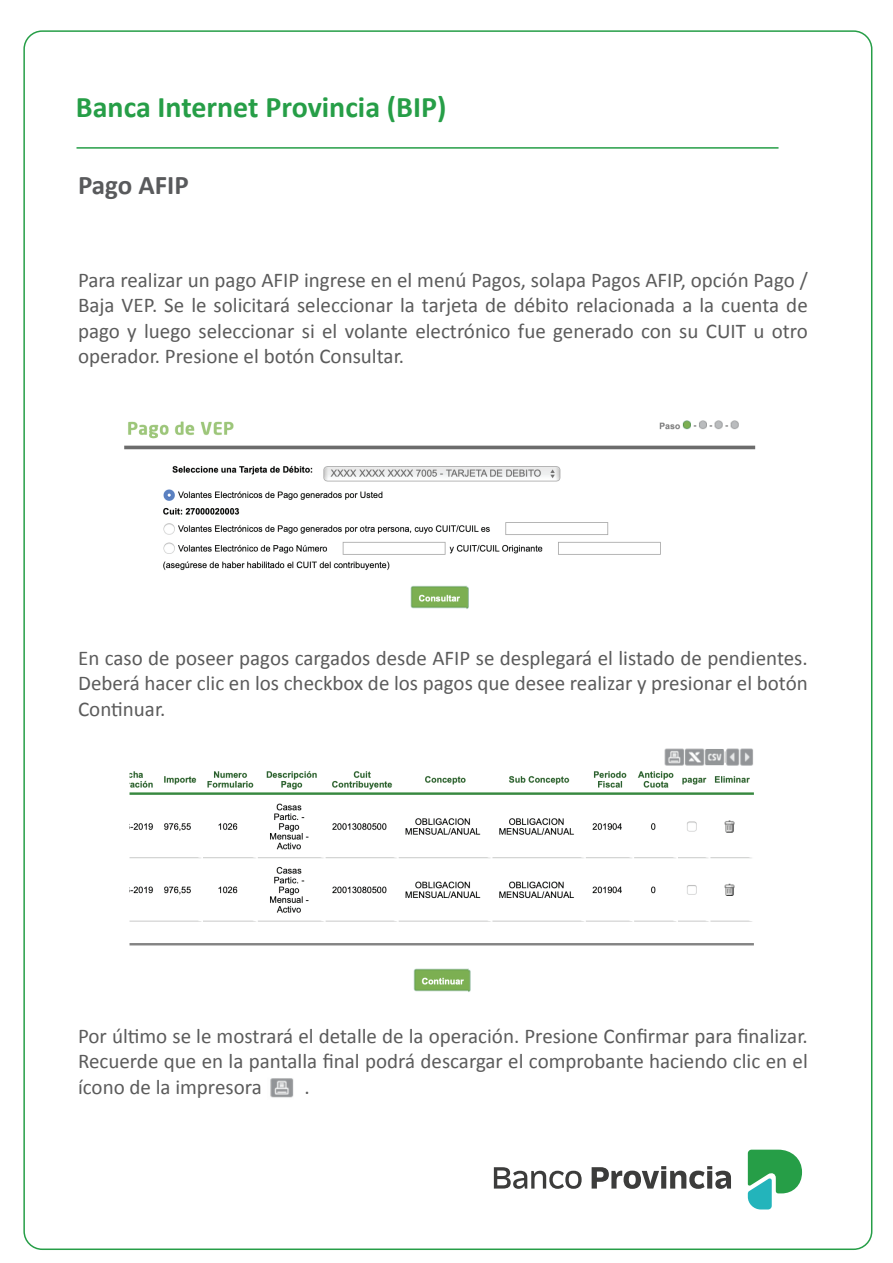
<style>
.page{position:relative;width:893px;height:1263px;background:#fff}
.page>*{position:absolute;margin:0;border:0;box-sizing:border-box;transform-origin:0 0}
.t1{font:700 30px "Calibri";color:#269e47}
.t2{font:700 27px "Calibri";color:#595a5c}
.t3{font:21px/25.2px "Calibri";color:#5b5b5b;text-align:justify}
</style>
<div class="page">
<img style="left:124px;top:420px;width:632px;height:189px">
<img style="left:129px;top:748px;width:625px;height:244px">
<img style="left:270px;top:1078px;width:24px;height:20px">
<hr style="left:77px;top:147px;width:701px;height:2px;background:#269e47">
<svg style="left:494px;top:1167px;width:88px;height:22px"></svg>
<svg style="left:592px;top:1166px;width:139px;height:23px"></svg>
<svg style="left:748px;top:1150px;width:54px;height:59px"></svg>
<h1 class="t1" style="left:76px;top:88px;width:372px">Banca Internet Provincia (BIP)</h1>
<p class="t2" style="left:78px;top:168px;width:112px">Pago AFIP</p>
<p class="t3" style="left:78px;top:268px;width:731px">Para realizar un pago AFIP ingrese en el menú Pagos, solapa Pagos AFIP, opción Pago / Baja VEP. Se le solicitará seleccionar la tarjeta de débito relacionada a la cuenta de pago y luego seleccionar si el volante electrónico fue generado con su CUIT u otro operador. Presione el botón Consultar.</p>
<p class="t3" style="left:78px;top:646px;width:731px">En caso de poseer pagos cargados desde AFIP se desplegará el listado de pendientes.<br>Deberá hacer clic en los checkbox de los pagos que desee realizar y presionar el botón Continuar.</p>
<p class="t3" style="left:78px;top:1024px;width:731px">Por último se le mostrará el detalle de la operación. Presione Confirmar para finalizar.<br>Recuerde que en la pantalla final podrá descargar el comprobante haciendo clic en el ícono de la impresora</p>
<p class="t3" style="left:304px;top:1074px;width:7px">.</p>
</div>
